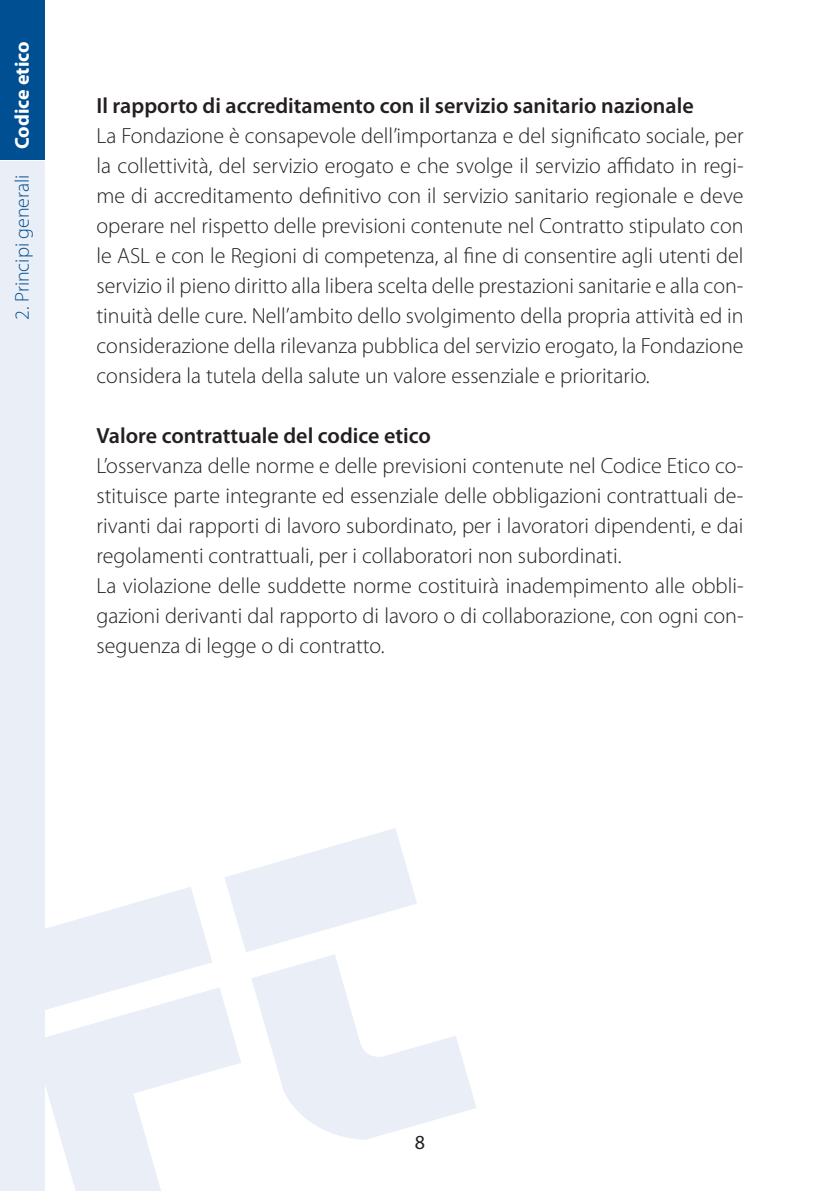
<style>
.page{position:relative;width:840px;height:1191px;background:#fff}
.page>*{position:absolute;margin:0;border:0;box-sizing:border-box;transform-origin:0 0}
.t1{font:300 22px/30px "Myriad Pro";color:#231f20;text-align:justify}
.t2{font:600 22px "Myriad Pro";color:#231f20}
.t3{font:300 20px "Myriad Pro";color:#004f92}
.t4{font:700 20px "Myriad Pro";color:#fff}
.t5{font:20px "Myriad Pro";color:#231f20}
</style>
<div class="page">
<div style="left:0;top:161px;width:44px;height:1030px;background:#e9eef7"></div>
<div style="left:0;top:0;width:44px;height:160px;background:#004f92"></div>
<svg style="left:44px;top:886px;width:168px;height:101px"></svg>
<svg style="left:225px;top:828px;width:192px;height:124px"></svg>
<svg style="left:44px;top:987px;width:197px;height:204px;fill:#e9eef7"></svg>
<svg style="left:251px;top:954px;width:225px;height:185px;fill:#e9eef7"></svg>
<p class="t4" style="left:9px;top:149px;width:109px;rotate:-90deg">Codice etico</p>
<p class="t3" style="left:10px;top:320px;width:147px;rotate:-90deg">2. Principi generali</p>
<p class="t2" style="left:96px;top:91px;width:598px">Il rapporto di accreditamento con il servizio sanitario nazionale</p>
<p class="t1" style="left:96px;top:120px;width:648px">La Fondazione è consapevole dell’importanza e del significato sociale, per la collettività, del servizio erogato e che svolge il servizio affidato in regi&shy;me di accreditamento definitivo con il servizio sanitario regionale e deve operare nel rispetto delle previsioni contenute nel Contratto stipulato con le ASL e con le Regioni di competenza, al fine di consentire agli utenti del servizio il pieno diritto alla libera scelta delle prestazioni sanitarie e alla con&shy;tinuità delle cure. Nell’ambito dello svolgimento della propria attività ed in considerazione della rilevanza pubblica del servizio erogato, la Fondazione considera la tutela della salute un valore essenziale e prioritario.</p>
<p class="t2" style="left:96px;top:422px;width:336px">Valore contrattuale del codice etico</p>
<p class="t1" style="left:96px;top:450px;width:648px;text-align:left">L’osservanza delle norme e delle previsioni contenute nel Codice Etico co&shy;stituisce parte integrante ed essenziale delle obbligazioni contrattuali de&shy;rivanti dai rapporti di lavoro subordinato, per i lavoratori dipendenti, e dai regolamenti contrattuali, per i collaboratori non subordinati.<br>La violazione delle suddette norme costituirà inadempimento alle obbli&shy;gazioni derivanti dal rapporto di lavoro o di collaborazione, con ogni con&shy;seguenza di legge o di contratto.</p>
<p class="t5" style="left:414px;top:1130px;width:12px">8</p>
</div>
